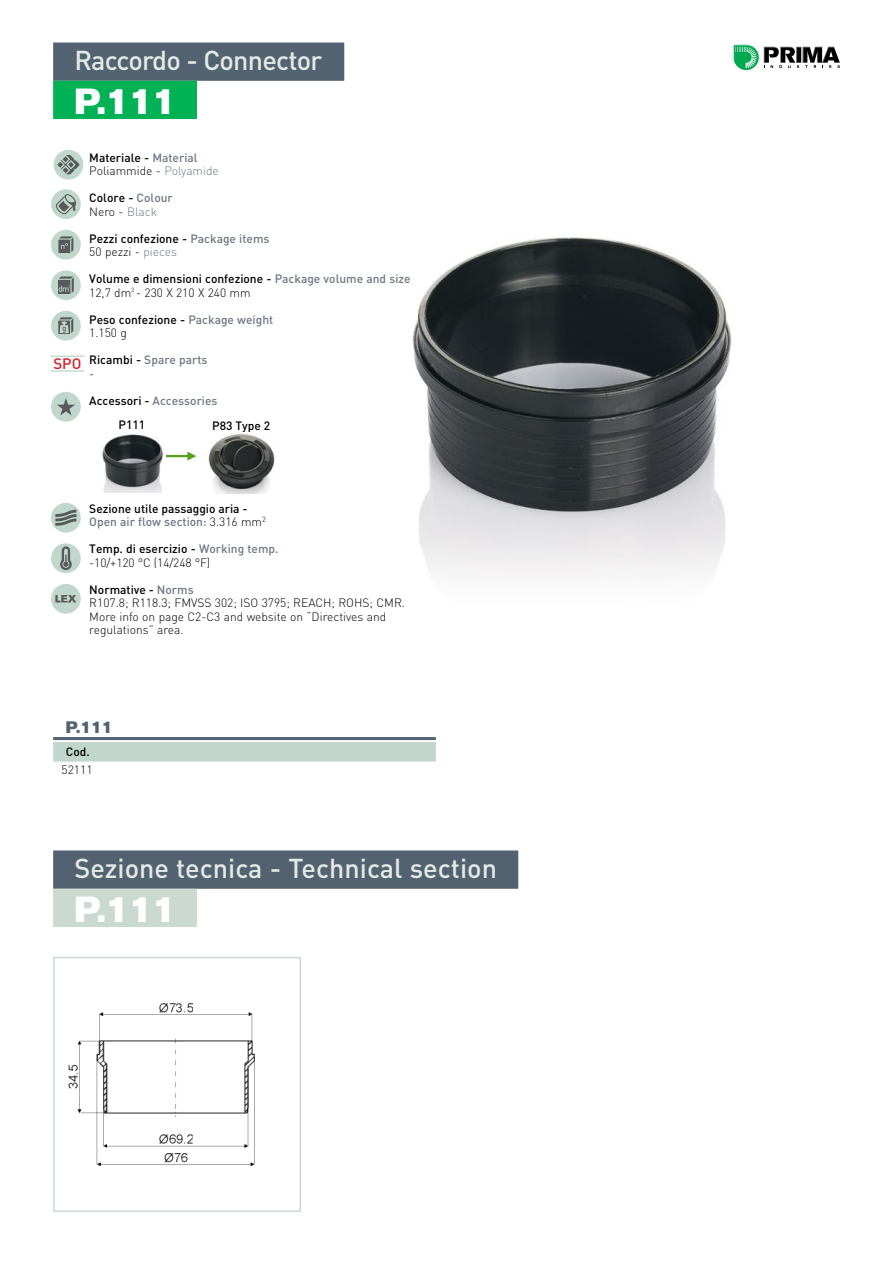
<style>
.page{position:relative;width:893px;height:1263px;background:#fff}
.page>*{position:absolute;margin:0;border:0;box-sizing:border-box;transform-origin:0 0}
.t1{font:36px "Akzidenz Grotesk BE Super";color:#fff}
.t2{font:500 27px "DIN";color:#e3e9e5}
.t3{font:500 27px "DIN";letter-spacing:-.03em;color:#e3e9e5}
.t4{font:16.5px "Akzidenz Grotesk BE Super";color:#536270}
.t5{font:500 15px "DIN";color:#d2232a}
.t6{font:500 12px/13.5px "DIN";color:#000}
.t7{font:300 12px/13.5px "DIN";color:#000}
.t8{font:500 12px/13.5px "DIN";color:#6e7784}
.s1{font-weight:500}
.s2{font-weight:500;color:#6e7784}
.s3{color:#6e7784}
.s4{font-weight:300}
.s5{font-weight:300;color:#6e7784}
.s6{color:#000}
.s7{font-weight:300;color:#000}
</style>
<div class="page">
<svg style="left:733px;top:45px;width:107px;height:25px"></svg>
<hr style="left:53px;top:737px;width:383px;height:3px;background:#536270">
<div style="left:53px;top:742px;width:383px;height:19px;background:#c2d7cc"></div>
<div style="left:51px;top:189px;width:30px;height:30px;background:#c2d7cc;border-radius:50%"></div>
<svg style="left:56px;top:194px;width:20px;height:20px"></svg>
<div style="left:51px;top:230px;width:30px;height:30px;background:#c2d7cc;border-radius:50%"></div>
<svg style="left:58px;top:236px;width:15px;height:17px"></svg>
<div style="left:51px;top:270px;width:30px;height:30px;background:#c2d7cc;border-radius:50%"></div>
<svg style="left:58px;top:276px;width:16px;height:18px"></svg>
<div style="left:51px;top:311px;width:30px;height:30px;background:#c2d7cc;border-radius:50%"></div>
<svg style="left:58px;top:317px;width:15px;height:17px"></svg>
<div style="left:51px;top:392px;width:30px;height:30px;background:#c2d7cc;border-radius:50%"></div>
<svg style="left:57px;top:398px;width:18px;height:17px"></svg>
<div style="left:51px;top:503px;width:30px;height:30px;background:#c2d7cc;border-radius:50%"></div>
<svg style="left:55px;top:510px;width:21px;height:16px"></svg>
<div style="left:51px;top:543px;width:30px;height:30px;background:#c2d7cc;border-radius:50%"></div>
<svg style="left:60px;top:546px;width:12px;height:24px"></svg>
<div style="left:51px;top:584px;width:30px;height:30px;background:#c2d7cc;border-radius:50%"></div>
<svg style="left:55px;top:595px;width:21px;height:7px"></svg>
<img style="left:255px;top:237px;width:477px;height:337px">
<div style="left:53px;top:43px;width:291px;height:38px;background:#536270"></div>
<div style="left:53px;top:81px;width:144px;height:38px;background:#00b156"></div>
<div style="left:53px;top:850px;width:465px;height:39px;background:#536270"></div>
<div style="left:53px;top:889px;width:144px;height:38px;background:#cbd9d1"></div>
<img style="left:68px;top:1003px;width:187px;height:164px">
<div style="left:53px;top:957px;width:248px;height:255px;border:2px solid #cbd9d1"></div>
<div style="left:54px;top:150px;width:29px;height:30px;background:#c2d7cc;border-radius:50%"></div>
<svg style="left:57px;top:155px;width:23px;height:20px"></svg>
<hr style="left:50px;top:355px;width:34px;height:2px;background:#cbd9d1">
<hr style="left:50px;top:370px;width:34px;height:2px;background:#cbd9d1">
<hr style="left:167px;top:455px;width:22px;height:2px;background:#54a021">
<svg style="left:187px;top:452px;width:9px;height:9px"></svg>
<img style="left:208px;top:432px;width:68px;height:61px">
<img style="left:102px;top:434px;width:61px;height:58px">
<h2 class="t3" style="left:74px;top:43px;width:249px">Raccordo - Connector</h2>
<h1 class="t1" style="left:74px;top:80px;width:103px">P.111</h1>
<p class="t5" style="left:53px;top:354px;width:29px">SPO</p>
<p class="t7" style="left:89px;top:150px;width:131px"><span class="s1">Materiale -</span> <span class="s2">Material<br></span>Poliammide - <span class="s3">Polyamide</span></p>
<p class="t6" style="left:89px;top:191px;width:85px">Colore - <span class="s3">Colour<br></span><span class="s4">Nero -</span> <span class="s5">Black</span></p>
<p class="t6" style="left:89px;top:231px;width:182px">Pezzi confezione - <span class="s3">Package items<br></span><span class="s4">50 pezzi -</span> <span class="s5">pieces</span></p>
<p class="t6" style="left:89px;top:272px;width:323px">Volume e dimensioni confezione - <span class="s3">Package volume and size<br></span><span class="s4">12,7 dm</span><sup>3</sup> <span class="s4">- 230 X 210 X 240 mm</span></p>
<p class="t6" style="left:89px;top:312px;width:185px">Peso confezione - <span class="s3">Package weight<br></span><span class="s4">1.150 g</span></p>
<p class="t8" style="left:89px;top:353px;width:120px"><span class="s6">Ricambi -</span> Spare parts <span class="s7">-</span></p>
<p class="t8" style="left:89px;top:393px;width:130px"><span class="s6">Accessori -</span> Accessories</p>
<p class="t6" style="left:118px;top:417px;width:28px">P111</p>
<p class="t6" style="left:212px;top:419px;width:59px">P83 Type 2</p>
<p class="t6" style="left:89px;top:501px;width:178px">Sezione utile passaggio aria -<br><span class="s3">Open air flow section:</span> <span class="s4">3.316 mm</span><sup>2</sup></p>
<p class="t7" style="left:89px;top:542px;width:191px"><span class="s1">Temp. di esercizio -</span> <span class="s2">Working temp. </span>-10/+120 °C (14/248 °F)</p>
<p class="t7" style="left:89px;top:582px;width:317px"><span class="s1">Normative -</span> <span class="s2">Norms<br></span>R107.8; R118.3; FMVSS 302; ISO 3795; REACH; ROHS; CMR.<br>More info on page C2-C3 and website on “Directives and regulations” area.</p>
<h3 class="t4" style="left:66px;top:718px;width:48px">P.111</h3>
<p class="t6" style="left:66px;top:744px;width:25px">Cod.</p>
<p class="t7" style="left:62px;top:763px;width:32px">52111</p>
<h2 class="t2" style="left:74px;top:851px;width:424px">Sezione tecnica - Technical section</h2>
<h1 class="t1" style="left:74px;top:888px;width:103px">P.111</h1>
</div>
